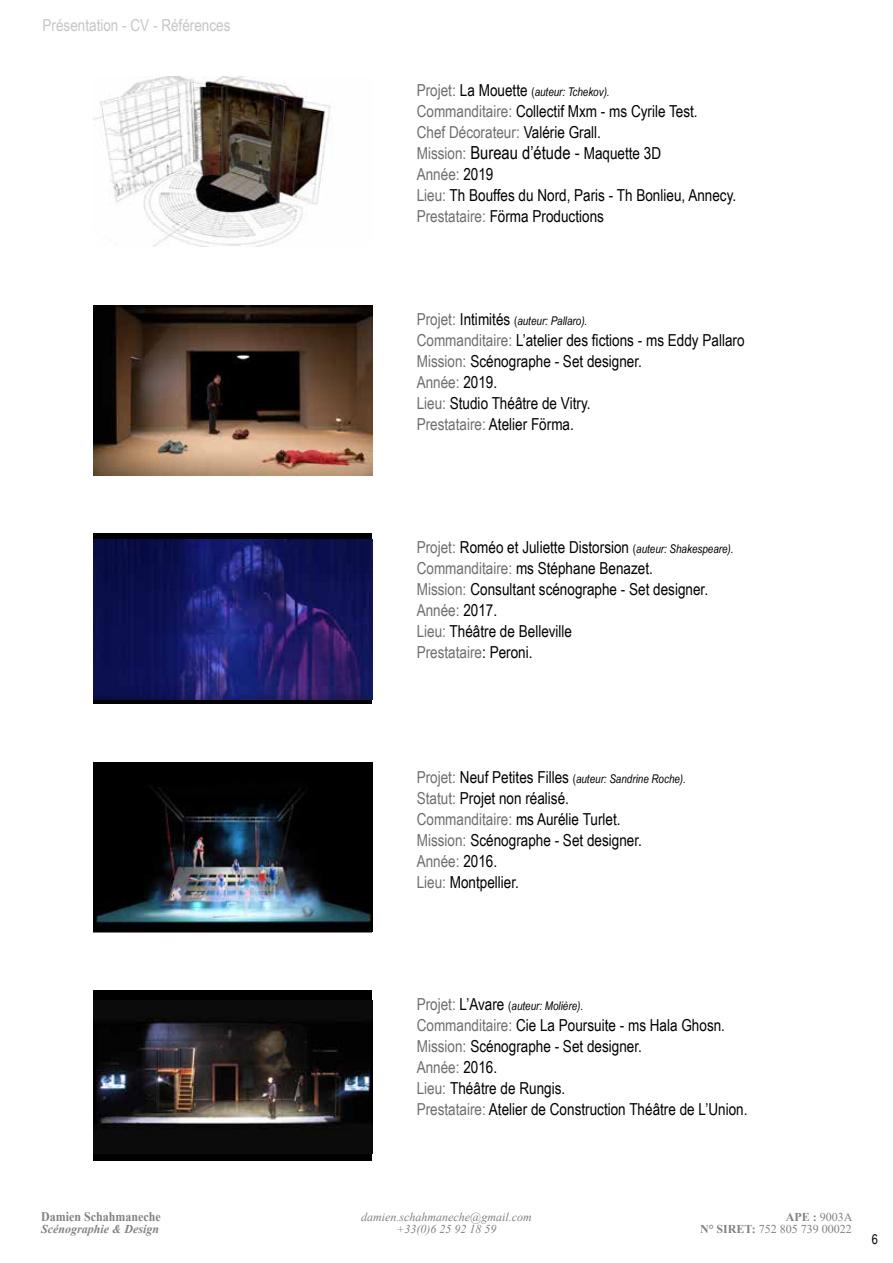
<style>
.page{position:relative;width:893px;height:1263px;background:#fff}
.page>*{position:absolute;margin:0;border:0;box-sizing:border-box;transform-origin:0 0}
.t1{font:18px "Arial Narrow";color:#000}
.t2{font:16.5px/21px "Arial Narrow";color:#000}
.t3{font:16.5px "Arial Narrow";color:#c9c5c5}
.t4{font:13.5px "Arial Narrow";color:#000}
.t5{font:700 13.2px "Times New Roman";color:#808285;scale:.91 1}
.t6{font:italic 12px "Arial Narrow";color:#000}
.t7{font:italic 12px/12px "Times New Roman";color:#808285;text-align:center}
.t8{font:12px/12px "Times New Roman";color:#808285;text-align:right}
.t9{font:italic 700 12px "Times New Roman";color:#808285}
.s1{font-style:normal;font-size:16.5px;color:#6d6e71}
.s2{font-style:normal;font-size:16.5px}
.s3{font-style:normal}
.s4{color:#6d6e71}
.s5{font-size:16.5px;color:#6d6e71}
.s6{font-size:16.5px}
.s7{font-size:12px}
.s8{font-style:italic;font-size:12px}
.s9{font-weight:700}
</style>
<div class="page">
<img style="left:94px;top:762px;width:278px;height:169px">
<img style="left:94px;top:305px;width:278px;height:170px">
<div style="left:94px;top:534px;width:278px;height:170px;background:#000"></div>
<img style="left:94px;top:539px;width:278px;height:160px">
<div style="left:94px;top:991px;width:278px;height:170px;background:#000"></div>
<img style="left:94px;top:1000px;width:278px;height:153px">
<img style="left:94px;top:77px;width:237px;height:170px">
<p class="t3" style="left:43px;top:14px;width:190px">Présentation - CV - Références</p>
<p class="t5" style="left:41px;top:1207px;width:133px">Damien Schahmaneche</p>
<p class="t9" style="left:41px;top:1221px;width:120px">Scénographie &amp; Design</p>
<p class="t6" style="left:417px;top:83px;width:194px"><span class="s1">Projet:</span> <span class="s2">La Mouette</span> <span class="s3">(</span>auteur: Tchekov).</p>
<p class="t2" style="left:417px;top:100px;width:282px"><span class="s4">Commanditaire:</span> Collectif Mxm - ms Cyrile Test.<br><span class="s4">Chef Décorateur:</span> Valérie Grall.</p>
<p class="t1" style="left:417px;top:139px;width:246px"><span class="s5">Mission:</span> Bureau d’étude - <span class="s6">Maquette 3D</span></p>
<p class="t2" style="left:417px;top:163px;width:321px"><span class="s4">Année:</span> 2019<br><span class="s4">Lieu:</span> Th Bouffes du Nord, Paris - Th Bonlieu, Annecy.<br><span class="s4">Prestataire:</span> Förma Productions</p>
<p class="t6" style="left:417px;top:312px;width:172px"><span class="s1">Projet:</span> <span class="s2">Intimités</span> <span class="s3">(</span>auteur: Pallaro).</p>
<p class="t2" style="left:417px;top:329px;width:329px"><span class="s4">Commanditaire:</span> L’atelier des fictions - ms Eddy Pallaro <span class="s4">Mission:</span> Scénographe - Set designer.<br><span class="s4">Année:</span> 2019.<br><span class="s4">Lieu:</span> Studio Théâtre de Vitry.<br><span class="s4">Prestataire:</span> Atelier Förma.</p>
<p class="t2" style="left:417px;top:536px;width:318px"><span class="s4">Projet:</span> Roméo et Juliette Distorsion <span class="s7">(</span><span class="s8">auteur: Shakespeare).<br></span><span class="s4">Commanditaire:</span> ms Stéphane Benazet.<br><span class="s4">Mission:</span> Consultant scénographe - Set designer.<br><span class="s4">Année:</span> 2017.<br><span class="s4">Lieu:</span> Théâtre de Belleville<br><span class="s4">Prestataire</span>: Peroni.</p>
<p class="t6" style="left:417px;top:770px;width:271px"><span class="s1">Projet:</span> <span class="s2">Neuf Petites Filles</span> <span class="s3">(</span>auteur: Sandrine Roche).</p>
<p class="t2" style="left:417px;top:787px;width:227px"><span class="s4">Statut:</span> Projet non réalisé.<br><span class="s4">Commanditaire:</span> ms Aurélie Turlet.<br><span class="s4">Mission:</span> Scénographe - Set designer.<br><span class="s4">Année:</span> 2016.<br><span class="s4">Lieu:</span> Montpellier.</p>
<p class="t6" style="left:417px;top:998px;width:168px"><span class="s1">Projet:</span> <span class="s2">L’Avare</span> <span class="s3">(</span>auteur: Molière).</p>
<p class="t2" style="left:417px;top:1014px;width:332px"><span class="s4">Commanditaire:</span> Cie La Poursuite - ms Hala Ghosn.<br><span class="s4">Mission:</span> Scénographe - Set designer.<br><span class="s4">Année:</span> 2016.<br><span class="s4">Lieu:</span> Théâtre de Rungis.<br><span class="s4">Prestataire:</span> Atelier de Construction Théâtre de L’Union.</p>
<p class="t7" style="left:361px;top:1211px;width:172px">damien.schahmaneche@gmail.com +33(0)6 25 92 18 59</p>
<p class="t8" style="left:700px;top:1211px;width:154px"><span class="s9">APE :</span> 9003A<br><span class="s9">N° SIRET:</span> 752 805 739 00022</p>
<p class="t4" style="left:872px;top:1229px;width:8px">6</p>
</div>
